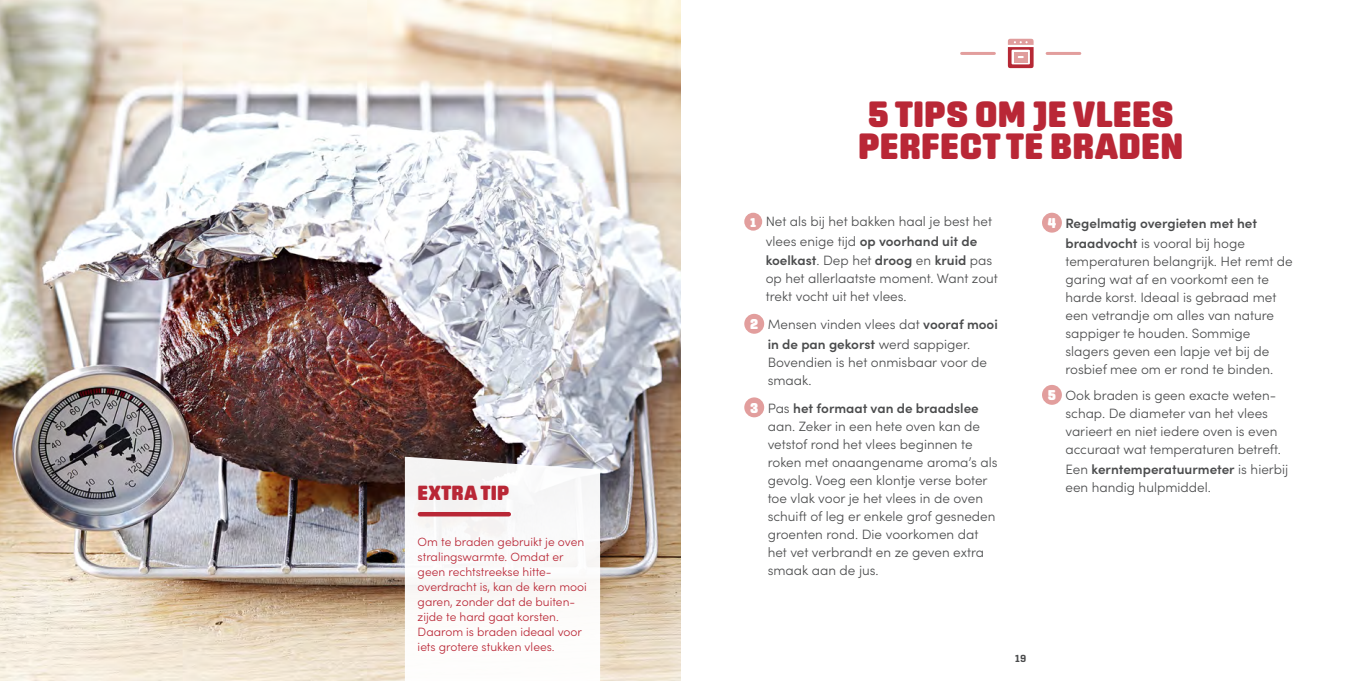
<style>
.page{position:relative;width:1361px;height:681px;background:#fff}
.page>*{position:absolute;margin:0;border:0;box-sizing:border-box;transform-origin:0 0}
.Headlines{font:900 37.5px "Center";color:#b92736}
.Headlines-2{font:900 21px "Center";color:#b92736}
.Headlines-3{font:900 14.55px "Center";color:#fff}
.Body{font:300 13.5px/18px "Sofia Pro";color:#4b4c4d}
.Body-2{font:600 13.5px/19.5px "Sofia Pro";color:#4b4c4d}
.Headlines-4{font:900 13.05px "Center";color:#fff}
.Body-3{font:300 12px/15px "Sofia Pro";color:#b92736}
.t1{font:700 10.5px "Center";color:#4b4c4d}
.s1{font-weight:600}
.s2{font-weight:300}
</style>
<div class="page">
<div style="left:744px;top:213px;width:18px;height:17px;background:#e29e9d;border-radius:50%"></div>
<div style="left:744px;top:314px;width:20px;height:19px;background:#e29e9d;border-radius:50%"></div>
<div style="left:744px;top:397px;width:20px;height:20px;background:#e29e9d;border-radius:50%"></div>
<div style="left:1042px;top:213px;width:20px;height:19px;background:#e29e9d;border-radius:50%"></div>
<div style="left:1042px;top:385px;width:20px;height:19px;background:#e29e9d;border-radius:50%"></div>
<img style="left:0;top:0;width:680px;height:680px">
<svg style="left:405px;top:456px;width:195px;height:224px"></svg>
<div style="left:420px;top:511px;width:89px;height:5px;background:#b92736"></div>
<hr style="left:961px;top:52px;width:33px;height:3px;background:#e29e9d">
<hr style="left:1047px;top:52px;width:33px;height:3px;background:#e29e9d">
<svg style="left:1008px;top:39px;width:25px;height:29px"></svg>
<p class="Headlines-2" style="left:418px;top:480px;width:93px">EXTRA TIP</p>
<p class="Body-3" style="left:418px;top:533px;width:171px">Om te braden gebruikt je oven stralingswarmte. Omdat er geen rechtstreekse hitte&shy;overdracht is, kan de kern mooi garen, zonder dat de buiten&shy;zijde te hard gaat korsten.<br>Daarom is braden ideaal voor iets grotere stukken vlees.</p>
<p class="Headlines" style="left:868px;top:93px;width:307px">5 TIPS OM JE VLEES</p>
<p class="Headlines" style="left:858px;top:125px;width:327px">PERFECT TE BRADEN</p>
<p class="Headlines-4" style="left:750px;top:215px;width:7px">1</p>
<p class="Body" style="left:766px;top:211px;width:228px;line-height:19.5px">Net als bij het bakken haal je best het vlees enige tijd <span class="s1">op voorhand uit de koelkast</span>. Dep het <span class="s1">droog</span> en <span class="s1">kruid</span> pas</p>
<p class="Body" style="left:766px;top:268px;width:234px">op het allerlaatste moment. Want zout trekt vocht uit het vlees.</p>
<p class="Headlines-3" style="left:750px;top:316px;width:10px">2</p>
<p class="Body" style="left:768px;top:314px;width:232px;line-height:19.5px">Mensen vinden vlees dat <span class="s1">vooraf mooi in de pan gekorst</span> werd sappiger.</p>
<p class="Body" style="left:768px;top:352px;width:221px">Bovendien is het onmisbaar voor de smaak.</p>
<p class="Headlines-3" style="left:750px;top:399px;width:10px">3</p>
<p class="Body" style="left:768px;top:398px;width:231px">Pas <span class="s1">het formaat van de braadslee </span>aan. Zeker in een hete oven kan de vetstof rond het vlees beginnen te roken met onaangename aroma’s als gevolg. Voeg een klontje verse boter toe vlak voor je het vlees in de oven schuift of leg er enkele grof gesneden groenten rond. Die voorkomen dat het vet verbrandt en ze geven extra smaak aan de jus.</p>
<p class="Headlines-3" style="left:1047px;top:215px;width:10px">4</p>
<p class="Body-2" style="left:1065px;top:212px;width:193px">Regelmatig overgieten met het braadvocht <span class="s2">is vooral bij hoge</span></p>
<p class="Body" style="left:1065px;top:251px;width:229px">temperaturen belangrijk. Het remt de garing wat af en voorkomt een te harde korst. Ideaal is gebraad met een vetrandje om alles van nature sappiger te houden. Sommige slagers geven een lapje vet bij de rosbief mee om er rond te binden.</p>
<p class="Headlines-3" style="left:1048px;top:387px;width:10px">5</p>
<p class="Body" style="left:1065px;top:385px;width:217px">Ook braden is geen exacte weten&shy;schap. De diameter van het vlees varieert en niet iedere oven is even accuraat wat temperaturen betreft.</p>
<p class="Body" style="left:1065px;top:459px;width:224px">Een <span class="s1">kerntemperatuurmeter</span> is hierbij een handig hulpmiddel.</p>
<p class="t1" style="left:1015px;top:652px;width:12px">19</p>
</div>
